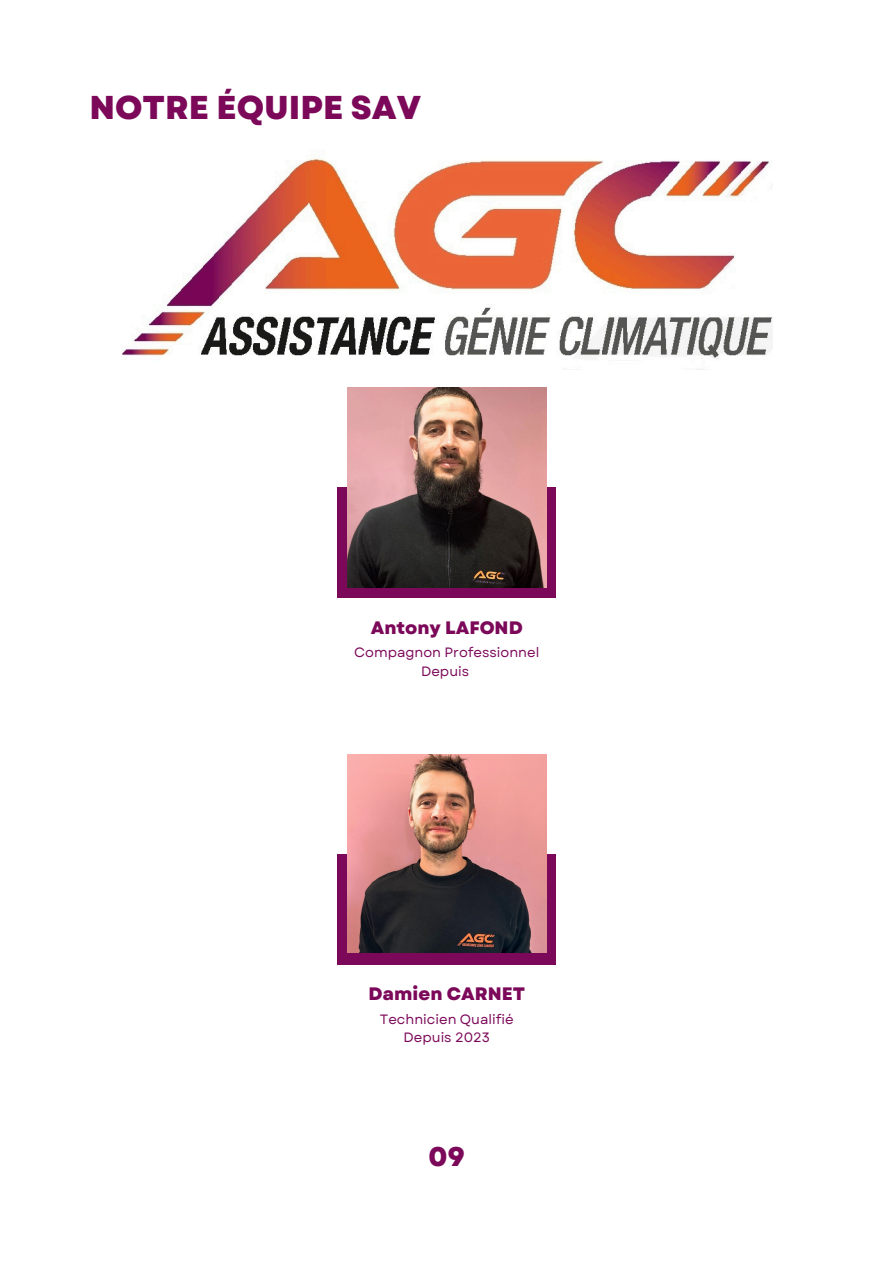
<style>
.page{position:relative;width:894px;height:1264px;background:#fff}
.page>*{position:absolute;margin:0;border:0;box-sizing:border-box;transform-origin:0 0}
.t1{font:800 33px "Garet";color:#7c0859}
.t2{font:800 27px "Garet";color:#7c0859}
.t3{font:800 18px "Garet";color:#7c0859}
.t4{font:13.5px "Garet";color:#7c0859}
</style>
<div class="page">
<img style="left:122px;top:158px;width:650px;height:204px">
<div style="left:337px;top:854px;width:219px;height:110px;background:#7c0859"></div>
<div style="left:337px;top:487px;width:219px;height:111px;background:#7c0859"></div>
<img style="left:348px;top:754px;width:198px;height:198px">
<img style="left:348px;top:388px;width:198px;height:199px">
<p class="t1" style="left:89px;top:84px;width:333px">NOTRE ÉQUIPE SAV</p>
<p class="t3" style="left:371px;top:614px;width:153px">Antony LAFOND</p>
<p class="t4" style="left:354px;top:643px;width:187px">Compagnon Professionnel</p>
<p class="t4" style="left:421px;top:661px;width:50px">Depuis</p>
<p class="t3" style="left:368px;top:981px;width:158px">Damien CARNET</p>
<p class="t4" style="left:380px;top:1009px;width:135px">Technicien Qualifié</p>
<p class="t4" style="left:403px;top:1027px;width:88px">Depuis 2023</p>
<p class="t2" style="left:428px;top:1137px;width:38px">09</p>
</div>
